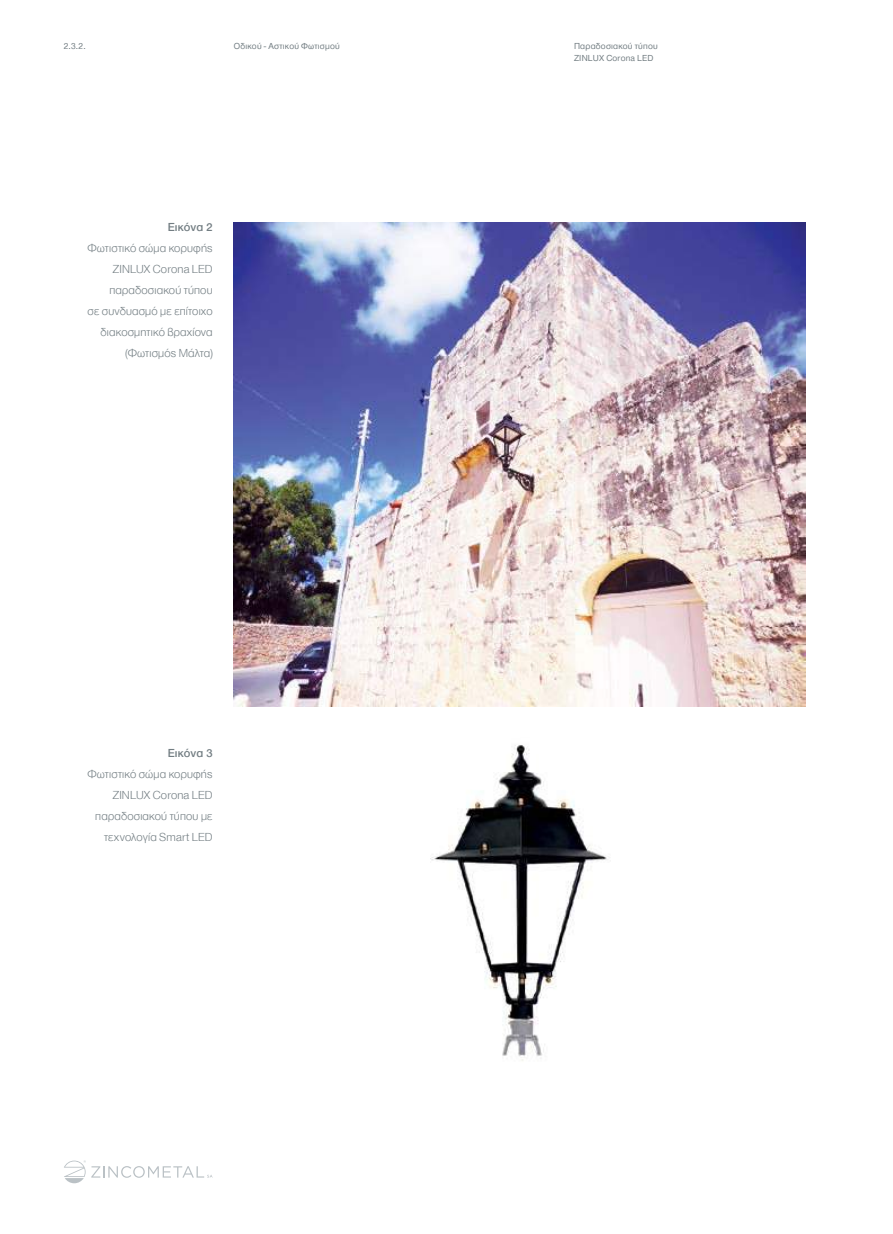
<style>
.page{position:relative;width:893px;height:1234px;background:#fff}
.page>*{position:absolute;margin:0;border:0;box-sizing:border-box;transform-origin:0 0}
.t1{font:12px/21px "MC Neue 06";letter-spacing:.015em;color:#727d82;text-align:right}
.t2{font:600 12px "MC Neue 09";color:#727d82}
.t3{font:9px/12px "MC Neue 08";letter-spacing:.025em;color:#727d82}
</style>
<div class="page">
<svg style="left:64px;top:1160px;width:149px;height:22px"></svg>
<img style="left:430px;top:745px;width:178px;height:316px">
<img style="left:234px;top:222px;width:572px;height:484px">
<p class="t3" style="left:64px;top:40px;width:23px">2.3.2.</p>
<p class="t3" style="left:574px;top:40px;width:85px">Παραδοσιακού τύπου<br>ZINLUX Corona LED</p>
<p class="t3" style="left:234px;top:40px;width:107px">Οδικού - Αστικού Φωτισμού</p>
<p class="t2" style="left:168px;top:221px;width:46px">Εικόνα 2</p>
<p class="t1" style="left:88px;top:238px;width:127px">Φωτιστικό σώμα κορυφής<br>ZINLUX Corona LED παραδοσιακού τύπου<br>σε συνδυασμό με επίτοιχο διακοσμητικό βραχίονα (Φωτισμός Μάλτα)</p>
<p class="t2" style="left:168px;top:746px;width:46px">Εικόνα 3</p>
<p class="t1" style="left:88px;top:763px;width:127px">Φωτιστικό σώμα κορυφής<br>ZINLUX Corona LED παραδοσιακού τύπου με τεχνολογία Smart LED</p>
</div>
